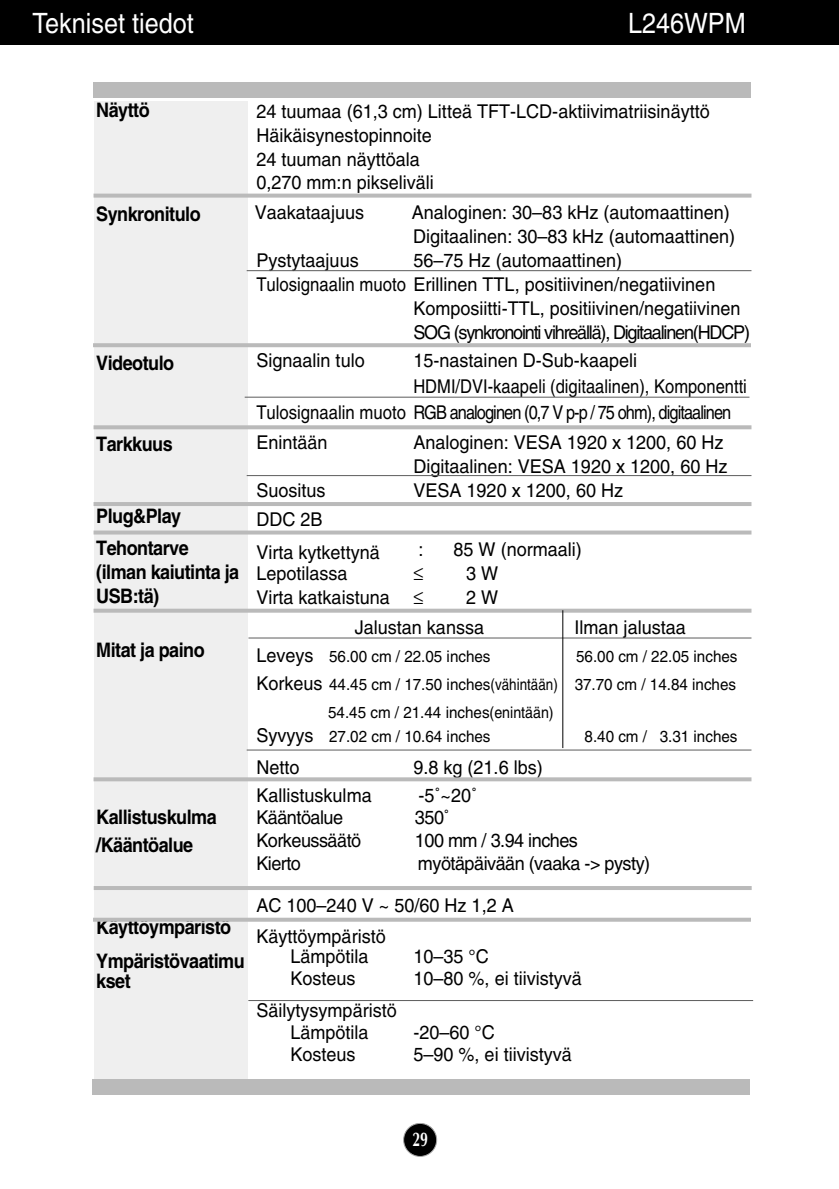
<style>
.page{position:relative;width:839px;height:1189px;background:#fff}
.page>*{position:absolute;margin:0;border:0;box-sizing:border-box;transform-origin:0 0}
.t1{font:28px "Helvetica";color:#fff;scale:.9 1}
.t2{font:700 20px/32.6px "Helvetica";letter-spacing:-.03em;color:#000;scale:.9 1}
.t3{font:700 20px "Optima";color:#fff;scale:.7 1}
.t4{font:19px/23.8px "Helvetica";color:#000;scale:.95 1}
.t5{font:19px/41.6px "Helvetica";letter-spacing:-.03em;color:#000;scale:.95 1}
.t6{font:19px "Helvetica";letter-spacing:-.055em;color:#000;scale:.88 1}
.t7{font:19px "Helvetica";color:#000;scale:.88 1}
.t8{font:19px "Helvetica";letter-spacing:-.065em;color:#000;scale:.95 1}
.t9{font:19px "Helvetica";color:#000;scale:.87 1}
.t10{font:16px "Helvetica";color:#000;scale:.95 1}
.s1{font-size:19px}
</style>
<div class="page">
<div style="left:0;top:0;width:839px;height:45px;background:#000"></div>
<div style="left:403px;top:1123px;width:33px;height:33px;background:#000;border-radius:50%"></div>
<div style="left:403px;top:1123px;width:34px;height:34px;border:2px solid #a5a5a5;border-radius:50%"></div>
<div style="left:94px;top:101px;width:153px;height:981px;background:#efefef"></div>
<hr style="left:247px;top:270px;width:504px;height:1px;background:#5c5c5c">
<svg style="left:94px;top:194px;width:657px;height:4px;background:#c0c0c0"></svg>
<svg style="left:93px;top:343px;width:658px;height:4px;background:#bdbdbd"></svg>
<hr style="left:94px;top:502px;width:657px;height:4px;background:#bababa">
<svg style="left:94px;top:530px;width:657px;height:4px;background:#c2c2c2"></svg>
<svg style="left:94px;top:608px;width:657px;height:4px;background:#c5c5c5"></svg>
<svg style="left:94px;top:777px;width:657px;height:4px;background:#bfbfbf"></svg>
<hr style="left:245px;top:397px;width:504px;height:1px;background:#5c5c5c">
<hr style="left:247px;top:475px;width:504px;height:1px;background:#5c5c5c">
<hr style="left:247px;top:749px;width:504px;height:1px;background:#5c5c5c">
<hr style="left:248px;top:637px;width:503px;height:1px;background:#5c5c5c">
<svg style="left:94px;top:425px;width:657px;height:4px;background:#bebebe"></svg>
<hr style="left:562px;top:610px;width:1px;height:138px;background:#000">
<div style="left:93px;top:83px;width:658px;height:15px;background:#bababa"></div>
<div style="left:92px;top:1079px;width:658px;height:15px;background:#bababa"></div>
<hr style="left:94px;top:886px;width:657px;height:4px;background:#bababa">
<svg style="left:93px;top:917px;width:658px;height:4px;background:#c5c5c5"></svg>
<hr style="left:248px;top:1000px;width:505px;height:1px;background:#5c5c5c">
<h1 class="t1" style="left:33px;top:13px;width:180px">Tekniset tiedot</h1>
<h1 class="t1" style="left:628px;top:13px;width:132px">L246WPM</h1>
<p class="t2" style="left:96px;top:96px;width:61px">Näyttö</p>
<p class="t2" style="left:96px;top:200px;width:118px">Synkronitulo</p>
<p class="t2" style="left:96px;top:348px;width:88px">Videotulo</p>
<p class="t2" style="left:96px;top:429px;width:87px">Tarkkuus</p>
<p class="t2" style="left:96px;top:501px;width:104px">Plug&amp;Play<br>Tehontarve</p>
<p class="t2" style="left:96px;top:562px;width:160px;line-height:24px">(ilman kaiutinta ja<br>USB:tä)</p>
<p class="t2" style="left:96px;top:636px;width:122px">Mitat ja paino</p>
<p class="t2" style="left:96px;top:804px;width:135px;line-height:28.2px">Kallistuskulma /Kääntöalue</p>
<p class="t2" style="left:96px;top:912px;width:167px;line-height:34.2px">Käyttöympäristö<br>Ympäristövaatimu</p>
<p class="t2" style="left:96px;top:967px;width:40px">kset</p>
<p class="t4" style="left:256px;top:101px;width:479px">24 tuumaa (61,3 cm) Litteä TFT-LCD-aktiivimatriisinäyttö<br>Häikäisynestopinnoite<br>24 tuuman näyttöala<br>0,270 mm:n pikseliväli</p>
<p class="t4" style="left:255px;top:202px;width:117px">Vaakataajuus</p>
<p class="t4" style="left:412px;top:202px;width:342px">Analoginen: 30–83 kHz (automaattinen)<br>Digitaalinen: 30–83 kHz (automaattinen)</p>
<p class="t4" style="left:256px;top:250px;width:109px">Pystytaajuus</p>
<p class="t4" style="left:413px;top:250px;width:221px">56–75 Hz (automaattinen)</p>
<p class="t7" style="left:256px;top:277px;width:523px">Tulosignaalin muoto Erillinen TTL, positiivinen/negatiivinen</p>
<p class="t4" style="left:413px;top:298px;width:346px">Komposiitti-TTL, positiivinen/negatiivinen</p>
<p class="t8" style="left:413px;top:325px;width:356px">SOG (synkronointi vihreällä), Digitaalinen(HDCP)</p>
<p class="t4" style="left:256px;top:350px;width:116px">Signaalin tulo</p>
<p class="t4" style="left:413px;top:350px;width:237px">15-nastainen D-Sub-kaapeli</p>
<p class="t9" style="left:413px;top:379px;width:385px">HDMI/DVI-kaapeli (digitaalinen), Komponentti</p>
<p class="t6" style="left:256px;top:405px;width:541px">Tulosignaalin muoto RGB analoginen (0,7 V p-p / 75 ohm), digitaalinen</p>
<p class="t4" style="left:256px;top:432px;width:76px">Enintään</p>
<p class="t4" style="left:413px;top:432px;width:332px">Analoginen: VESA 1920 x 1200, 60 Hz<br>Digitaalinen: VESA 1920 x 1200, 60 Hz</p>
<p class="t4" style="left:256px;top:480px;width:74px">Suositus</p>
<p class="t4" style="left:413px;top:480px;width:222px">VESA 1920 x 1200, 60 Hz</p>
<p class="t4" style="left:256px;top:505px;width:131px;line-height:32.6px">DDC 2B<br>Virta kytkettynä</p>
<p class="t4" style="left:418px;top:539px;width:7px">:</p>
<p class="t4" style="left:453px;top:539px;width:137px">85 W (normaali)</p>
<p class="t4" style="left:256px;top:563px;width:98px">Lepotilassa</p>
<p class="t4" style="left:466px;top:563px;width:35px">3 W</p>
<p class="t4" style="left:256px;top:587px;width:177px">Virta katkaistuna ≤</p>
<p class="t4" style="left:355px;top:584px;width:152px;line-height:29.6px;text-indent:111px">2 W<br>Jalustan kanssa</p>
<p class="t4" style="left:574px;top:617px;width:119px">Ilman jalustaa</p>
<p class="t10" style="left:256px;top:650px;width:248px"><span class="s1">Leveys</span> 56.00 cm / 22.05 inches</p>
<p class="t10" style="left:576px;top:650px;width:171px">56.00 cm / 22.05 inches</p>
<p class="t10" style="left:256px;top:678px;width:506px"><span class="s1">Korkeus</span> 44.45 cm / 17.50 inches(vähintään) 37.70 cm / 14.84 inches</p>
<p class="t10" style="left:328px;top:706px;width:239px">54.45 cm / 21.44 inches(enintään)</p>
<p class="t10" style="left:256px;top:730px;width:248px"><span class="s1">Syvyys</span> 27.02 cm / 10.64 inches</p>
<p class="t10" style="left:584px;top:730px;width:162px">8.40 cm / 3.31 inches</p>
<p class="t4" style="left:256px;top:757px;width:47px">Netto</p>
<p class="t4" style="left:413px;top:757px;width:138px">9.8 kg (21.6 lbs)</p>
<p class="t4" style="left:256px;top:785px;width:123px">Kallistuskulma</p>
<p class="t4" style="left:418px;top:785px;width:63px">-5˚~20˚</p>
<p class="t5" style="left:256px;top:798px;width:93px">Kääntöalue</p>
<p class="t4" style="left:415px;top:807px;width:38px">350˚</p>
<p class="t5" style="left:256px;top:821px;width:112px">Korkeussäätö</p>
<p class="t5" style="left:415px;top:821px;width:173px">100 mm / 3.94 inches</p>
<p class="t4" style="left:256px;top:853px;width:48px">Kierto</p>
<p class="t5" style="left:256px;top:844px;width:416px;text-indent:162px">myötäpäivään (vaaka -&gt; pysty)<br>AC 100–240 V ~ 50/60 Hz 1,2 A</p>
<p class="t4" style="left:290px;top:928px;width:102px;line-height:20px;text-indent:-34px">Käyttöympäristö<br>Lämpötila</p>
<p class="t4" style="left:413px;top:946px;width:81px">10–35 °C</p>
<p class="t4" style="left:290px;top:968px;width:70px">Kosteus</p>
<p class="t4" style="left:413px;top:968px;width:179px">10–80 %, ei tiivistyvä</p>
<p class="t4" style="left:256px;top:1001px;width:149px;line-height:22px;text-align:center">Säilytysympäristö<br>Lämpötila</p>
<p class="t4" style="left:413px;top:1022px;width:87px">-20–60 °C</p>
<p class="t4" style="left:290px;top:1044px;width:70px">Kosteus</p>
<p class="t4" style="left:413px;top:1044px;width:168px">5–90 %, ei tiivistyvä</p>
<p class="t3" style="left:412px;top:1131px;width:23px">29</p>
</div>
